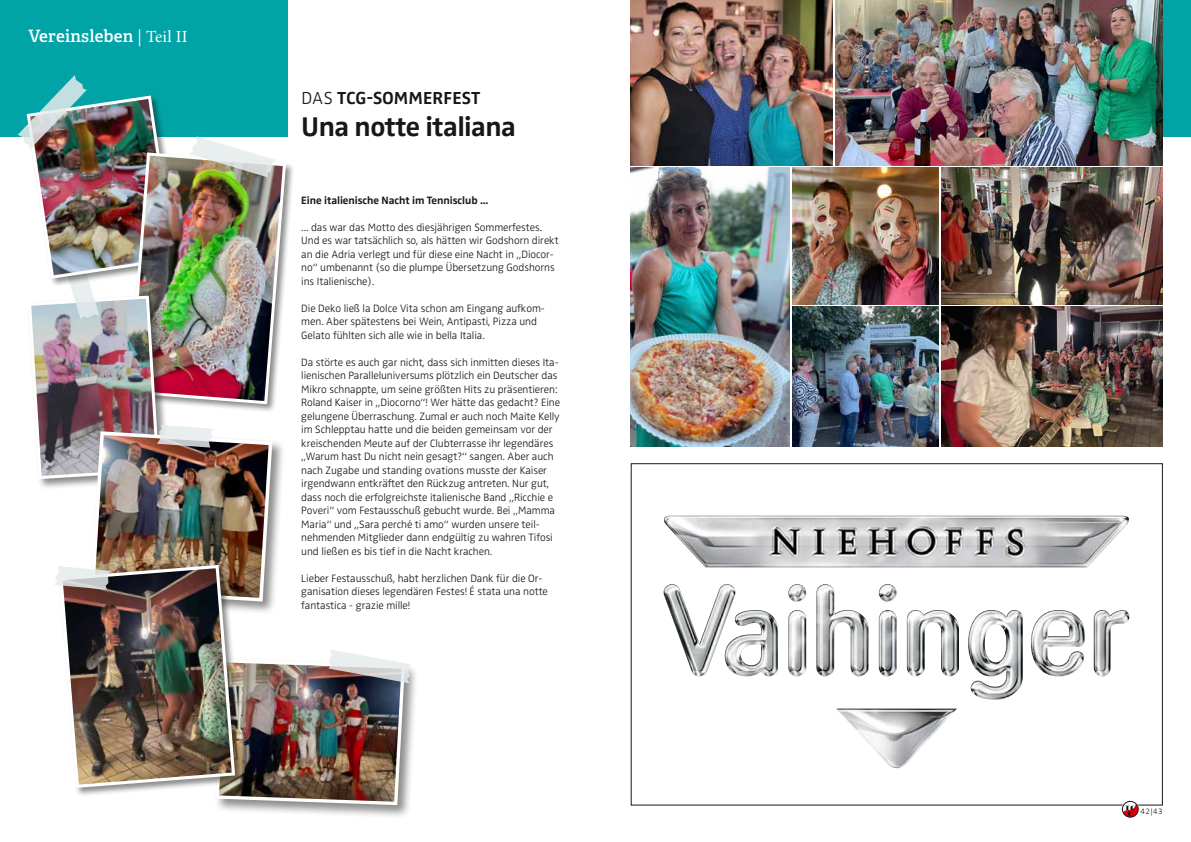
<style>
.page{position:relative;width:1191px;height:842px;background:#fff}
.page>*{position:absolute;margin:0;border:0;box-sizing:border-box;transform-origin:0 0}
.t1{font:700 28px "Zwo OT";letter-spacing:-.02em;color:#181716}
.t2{font:700 18px "Zwo OT";letter-spacing:.01em;color:#181716}
.t3{font:600 17px "Adelle";letter-spacing:.01em;color:#fff}
.t4{font:300 11px/13.5px "Zwo OT";letter-spacing:-.005em;color:#181716}
.t5{font:700 11px "Zwo OT";letter-spacing:-.005em;color:#181716}
.t6{font:300 8px "Zwo OT";color:#181716}
.s1{font-family:"Minion Pro";font-weight:400}
.s2{font-weight:300}
</style>
<div class="page">
<img style="left:663px;top:516px;width:467px;height:184px">
<div style="left:0;top:0;width:287px;height:136px;background:#00a3a6"></div>
<div style="left:1162px;top:0;width:29px;height:136px;background:#00a3a6"></div>
<img style="left:631px;top:0;width:201px;height:165px">
<img style="left:835px;top:0;width:327px;height:165px">
<img style="left:631px;top:168px;width:158px;height:279px">
<svg style="left:1121px;top:800px;width:18px;height:18px"></svg>
<svg style="left:1122px;top:801px;width:16px;height:16px"></svg>
<img style="left:941px;top:168px;width:221px;height:136px">
<img style="left:941px;top:306px;width:221px;height:141px">
<img style="left:792px;top:306px;width:146px;height:141px">
<img style="left:792px;top:168px;width:146px;height:136px">
<div style="left:214px;top:657px;width:204px;height:162px;background:#181716;opacity:.5"></div>
<img style="left:18px;top:75px;width:392px;height:732px">
<h3 class="t3" style="left:28px;top:25px;width:161px">Vereinsleben <span class="s1">| Teil II</span></h3>
<h2 class="t2" style="left:301px;top:88px;width:181px"><span class="s2">DAS</span> TCG-SOMMERFEST</h2>
<h1 class="t1" style="left:301px;top:111px;width:216px">Una notte italiana</h1>
<p class="t5" style="left:301px;top:194px;width:189px">Eine italienische Nacht im Tennisclub ...</p>
<p class="t4" style="left:301px;top:221px;width:259px">... das war das Motto des diesjährigen Sommerfestes.<br>Und es war tatsächlich so, als hätten wir Godshorn direkt an die Adria verlegt und für diese eine Nacht in „Diocor&shy;no“ umbenannt (so die plumpe Übersetzung Godshorns ins Italienische).</p>
<p class="t4" style="left:301px;top:302px;width:245px">Die Deko ließ la Dolce Vita schon am Eingang aufkom&shy;men. Aber spätestens bei Wein, Antipasti, Pizza und<br>Gelato fühlten sich alle wie in bella Italia.</p>
<p class="t4" style="left:301px;top:356px;width:260px">Da störte es auch gar nicht, dass sich inmitten dieses Ita&shy;lienischen Paralleluniversums plötzlich ein Deutscher das Mikro schnappte, um seine größten Hits zu präsentieren:<br>Roland Kaiser in „Diocorno“! Wer hätte das gedacht? Eine gelungene Überraschung. Zumal er auch noch Maite Kelly im Schlepptau hatte und die beiden gemeinsam vor der kreischenden Meute auf der Clubterrasse ihr legendäres „Warum hast Du nicht nein gesagt?“ sangen. Aber auch nach Zugabe und standing ovations musste der Kaiser irgendwann entkräftet den Rückzug antreten. Nur gut, dass noch die erfolgreichste italienische Band „Ricchie e Poveri“ vom Festausschuß gebucht wurde. Bei „Mamma Maria“ und „Sara perché ti amo“ wurden unsere teil&shy;nehmenden Mitglieder dann endgültig zu wahren Tifosi und ließen es bis tief in die Nacht krachen.</p>
<p class="t4" style="left:301px;top:572px;width:248px">Lieber Festausschuß, habt herzlichen Dank für die Or&shy;ganisation dieses legendären Festes! É stata una notte fantastica - grazie mille!</p>
<p class="t6" style="left:1140px;top:806px;width:24px">42|43</p>
</div>
